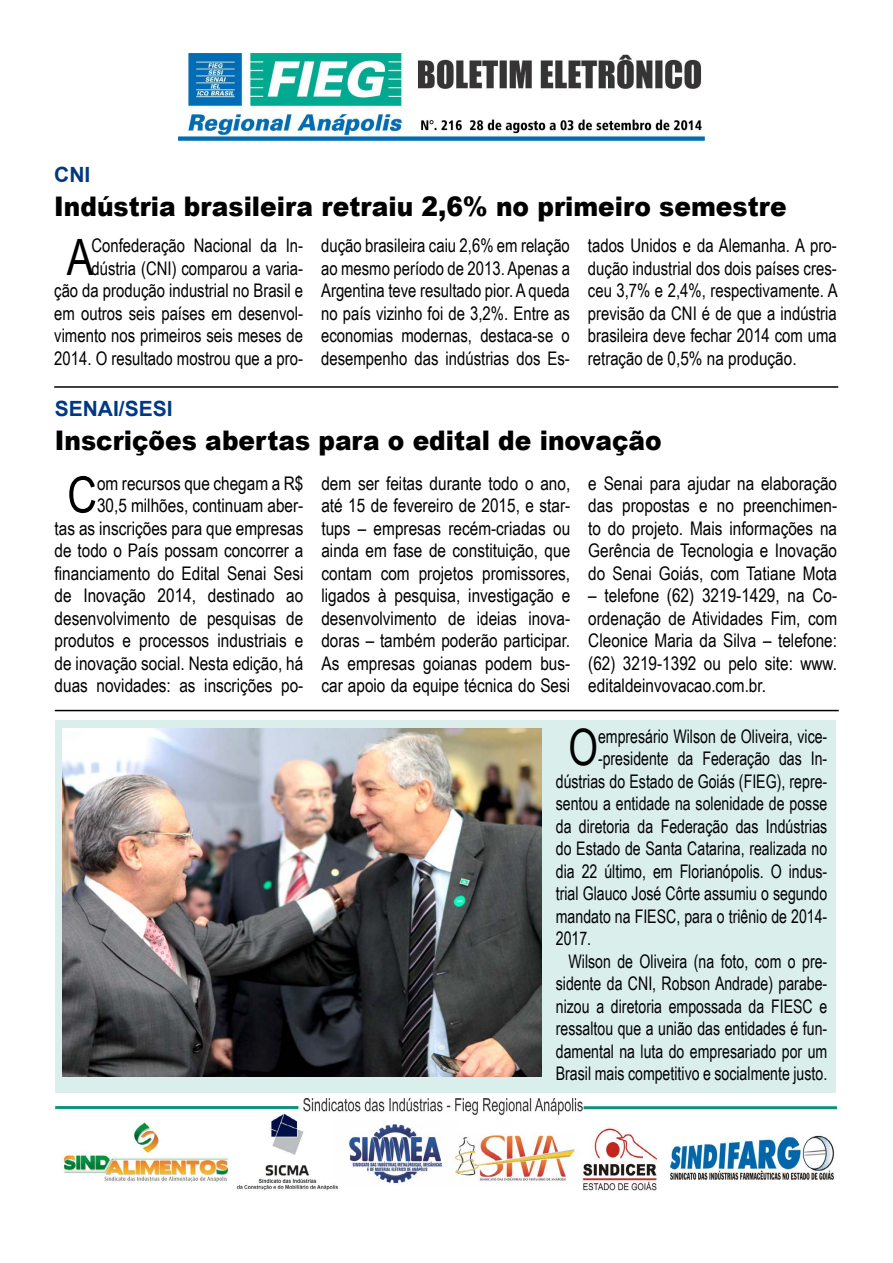
<style>
.page{position:relative;width:893px;height:1263px;background:#fff}
.page>*{position:absolute;margin:0;border:0;box-sizing:border-box;transform-origin:0 0}
.t1{font:50.25px "Arial Narrow";color:#000}
.t2{font:50.25px "Arial Narrow";color:#000;scale:.92 1}
.t3{font:27px "Arial MT Black";color:#000;scale:.92 1}
.t4{font:700 21px "Arial";color:#003882}
.t5{font:18.75px/22.5px "Arial Narrow";color:#000;text-align:justify}
.t6{font:18.75px "Arial Narrow";color:#000;scale:.92 1}
</style>
<div class="page">
<img style="left:179px;top:53px;width:525px;height:87px">
<img style="left:55px;top:1099px;width:782px;height:92px">
<hr style="left:54px;top:386px;width:784px;height:2px;background:#000">
<hr style="left:55px;top:710px;width:784px;height:1px;background:#000">
<div style="left:55px;top:720px;width:781px;height:372px;background:#daefec"></div>
<img style="left:63px;top:729px;width:478px;height:348px">
<p class="t4" style="left:54px;top:160px;width:38px">CNI</p>
<h2 class="t3" style="left:54px;top:190px;width:798px">Indústria brasileira retraiu 2,6% no primeiro semestre</h2>
<p class="t5" style="left:54px;top:234px;width:250px;text-align:right">Confederação Nacional da In&shy;dústria (CNI) comparou a varia-<br>ção da produção industrial no Brasil e em outros seis países em desenvol&shy;vimento nos primeiros seis meses de 2014. O resultado mostrou que a pro-</p>
<p class="t5" style="left:321px;top:234px;width:250px">dução brasileira caiu 2,6% em relação ao mesmo período de 2013. Apenas a Argentina teve resultado pior. A queda no país vizinho foi de 3,2%. Entre as economias modernas, destaca-se o desempenho das indústrias dos Es-</p>
<p class="t5" style="left:588px;top:234px;width:251px">tados Unidos e da Alemanha. A pro&shy;dução industrial dos dois países cres&shy;ceu 3,7% e 2,4%, respectivamente. A previsão da CNI é de que a indústria brasileira deve fechar 2014 com uma retração de 0,5% na produção.</p>
<h1 class="t1" style="left:67px;top:220px;width:28px">A</h1>
<p class="t4" style="left:55px;top:394px;width:119px">SENAI/SESI</p>
<h2 class="t3" style="left:55px;top:423px;width:661px">Inscrições abertas para o edital de inovação</h2>
<p class="t5" style="left:55px;top:471px;width:250px;text-align:right">om recursos que chegam a R$<br>30,5 milhões, continuam aber-<br>tas as inscrições para que empresas de todo o País possam concorrer a financiamento do Edital Senai Sesi de Inovação 2014, destinado ao desenvolvimento de pesquisas de produtos e processos industriais e de inovação social. Nesta edição, há duas novidades: as inscrições po-</p>
<p class="t5" style="left:321px;top:471px;width:250px">dem ser feitas durante todo o ano, até 15 de fevereiro de 2015, e star&shy;tups – empresas recém-criadas ou ainda em fase de constituição, que contam com projetos promissores, ligados à pesquisa, investigação e desenvolvimento de ideias inova&shy;doras – também poderão participar.<br>As empresas goianas podem bus&shy;car apoio da equipe técnica do Sesi</p>
<p class="t5" style="left:588px;top:471px;width:250px">e Senai para ajudar na elaboração das propostas e no preenchimen&shy;to do projeto. Mais informações na Gerência de Tecnologia e Inovação do Senai Goiás, com Tatiane Mota</p>
<h1 class="t1" style="left:67px;top:458px;width:31px">C</h1>
<p class="t5" style="left:588px;top:584px;width:250px">– telefone (62) 3219-1429, na Co&shy;ordenação de Atividades Fim, com Cleonice Maria da Silva – telefone: (62) 3219-1392 ou pelo site: www. editaldeinvovacao.com.br.</p>
<h1 class="t2" style="left:569px;top:710px;width:34px">O</h1>
<p class="t6" style="left:598px;top:722px;width:251px">empresário Wilson de Oliveira, vice-</p>
<p class="t6" style="left:598px;top:745px;width:251px">-presidente da Federação das In-</p>
<p class="t6" style="left:556px;top:767px;width:297px">dústrias do Estado de Goiás (FIEG), repre-</p>
<p class="t6" style="left:556px;top:790px;width:297px">sentou a entidade na solenidade de posse</p>
<p class="t6" style="left:556px;top:812px;width:297px">da diretoria da Federação das Indústrias</p>
<p class="t6" style="left:556px;top:835px;width:297px">do Estado de Santa Catarina, realizada no</p>
<p class="t6" style="left:556px;top:857px;width:297px">dia 22 último, em Florianópolis. O indus-</p>
<p class="t6" style="left:556px;top:880px;width:297px">trial Glauco José Côrte assumiu o segundo</p>
<p class="t6" style="left:556px;top:902px;width:297px">mandato na FIESC, para o triênio de 2014-</p>
<p class="t6" style="left:556px;top:925px;width:40px">2017.</p>
<p class="t6" style="left:569px;top:947px;width:283px">Wilson de Oliveira (na foto, com o pre-</p>
<p class="t6" style="left:556px;top:970px;width:297px">sidente da CNI, Robson Andrade) parabe-</p>
<p class="t6" style="left:556px;top:992px;width:297px">nizou a diretoria empossada da FIESC e</p>
<p class="t6" style="left:556px;top:1015px;width:297px">ressaltou que a união das entidades é fun-</p>
<p class="t6" style="left:556px;top:1037px;width:297px">damental na luta do empresariado por um</p>
<p class="t6" style="left:556px;top:1060px;width:297px">Brasil mais competitivo e socialmente justo.</p>
</div>
